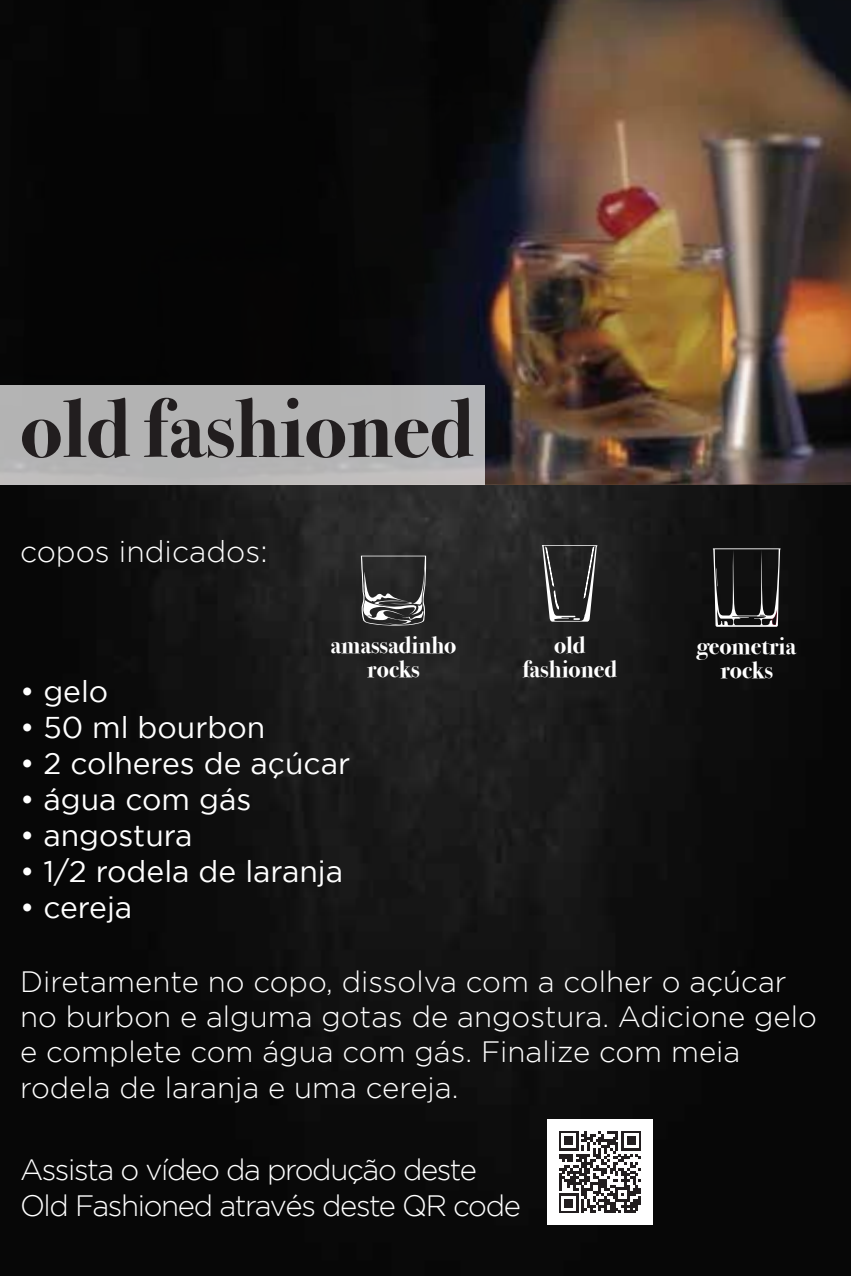
<style>
.page{position:relative;width:851px;height:1276px;background:#fff}
.page>*{position:absolute;margin:0;border:0;box-sizing:border-box;transform-origin:0 0}
.t1{font:700 84px "Bodoni Svty Two OSITCTT";color:#221e1f}
.t2{font:30px "Gotham";color:#fff}
.t3{font:300 30px "Gotham";color:#fff}
.t4{font:300 29.4px/35.4px "Gotham";color:#fff}
.t5{font:300 29.4px/35.4px "Gotham";letter-spacing:-.045em;color:#fff}
.t6{font:700 24px/24px "Bodoni Svty Two OSITCTT";color:#fff;text-align:center}
</style>
<div class="page">
<img style="left:0;top:485px;width:850px;height:791px">
<img style="left:200px;top:0;width:650px;height:485px">
<div style="left:0;top:0;width:200px;height:385px;background:#050505"></div>
<div style="left:0;top:385px;width:485px;height:100px;background:#b3b3b3"></div>
<svg style="left:361px;top:555px;width:65px;height:71px;background:#4f4f4f"></svg>
<svg style="left:541px;top:545px;width:56px;height:77px;background:#474747"></svg>
<svg style="left:712px;top:548px;width:68px;height:79px;background:#323132"></svg>
<div style="left:547px;top:1119px;width:105px;height:105px;background:#fff"></div>
<svg style="left:559px;top:1131px;width:82px;height:82px"></svg>
<h1 class="t1" style="left:20px;top:379px;width:455px">old fashioned</h1>
<p class="t3" style="left:20px;top:534px;width:249px">copos indicados:</p>
<p class="t6" style="left:522px;top:633px;width:96px">old fashioned</p>
<p class="t6" style="left:330px;top:633px;width:127px">amassadinho rocks</p>
<p class="t6" style="left:696px;top:634px;width:101px">geometria rocks</p>
<p class="t2" style="left:20px;top:675px;width:90px">• gelo</p>
<p class="t2" style="left:20px;top:711px;width:247px">• 50 ml bourbon</p>
<p class="t2" style="left:20px;top:747px;width:332px">• 2 colheres de açúcar</p>
<p class="t2" style="left:20px;top:783px;width:233px">• água com gás</p>
<p class="t2" style="left:20px;top:819px;width:174px">• angostura</p>
<p class="t2" style="left:20px;top:855px;width:324px">• 1/2 rodela de laranja</p>
<p class="t2" style="left:20px;top:891px;width:114px">• cereja</p>
<p class="t4" style="left:20px;top:963px;width:798px">Diretamente no copo, dissolva com a colher o açúcar no burbon e alguma gotas de angostura. Adicione gelo e complete com água com gás. Finalize com meia rodela de laranja e uma cereja.</p>
<p class="t5" style="left:20px;top:1151px;width:502px">Assista o vídeo da produção deste<br>Old Fashioned através deste QR code</p>
</div>
